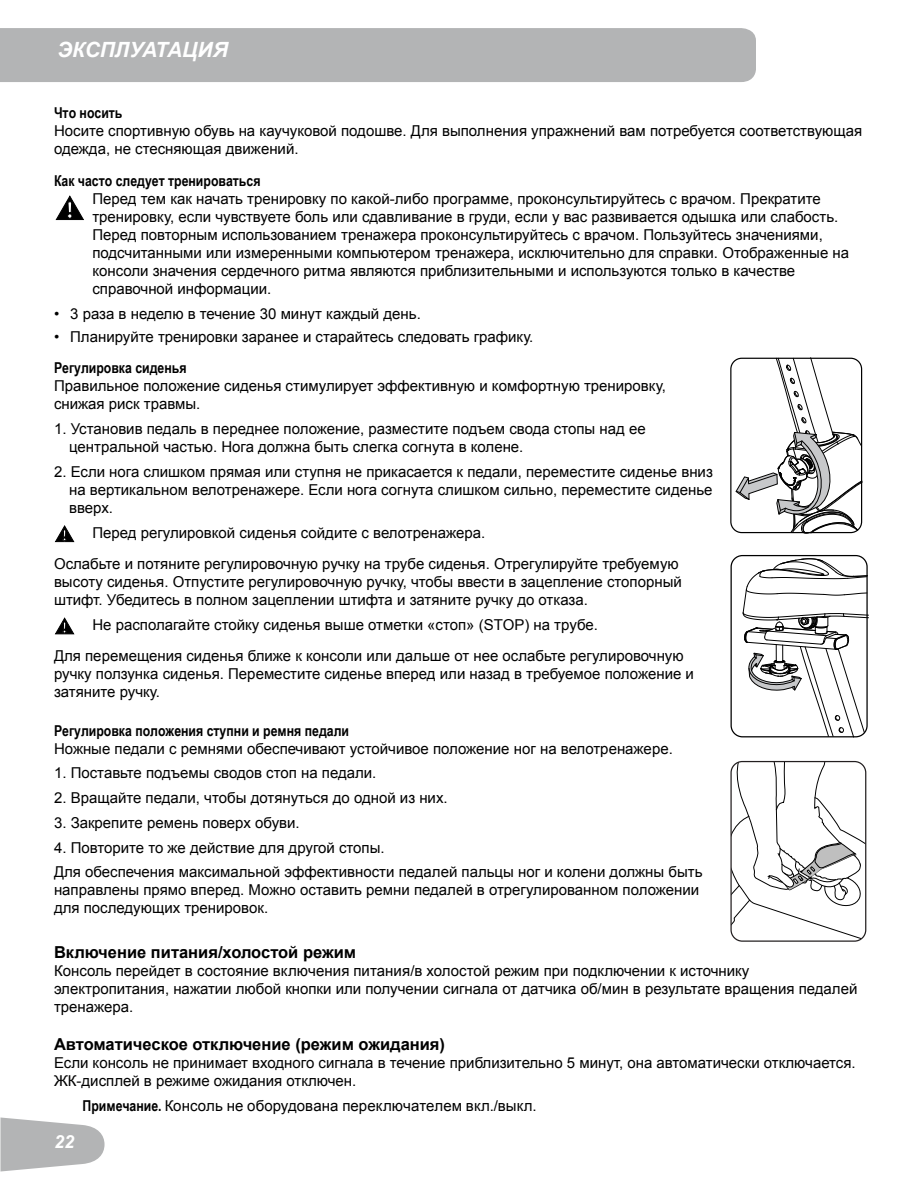
<style>
.page{position:relative;width:918px;height:1188px;background:#fff}
.page>*{position:absolute;margin:0;border:0;box-sizing:border-box;transform-origin:0 0}
.t1{font:italic 700 21px "Arial";color:#fff}
.t2{font:italic 700 18px "Arial";color:#fff}
.t3{font:700 16.5px "Arial";color:#000}
.t4{font:700 16.05px "Myriad";color:#fff}
.t5{font:15px/18px "Arial";color:#000}
.t6{font:700 15px "Arial Narrow";color:#000}
.s1{font-family:"Arial Narrow";font-weight:700}
</style>
<div class="page">
<div style="left:0;top:28px;width:756px;height:54px;background:#b3b4b5"></div>
<svg style="left:0;top:1118px;width:105px;height:54px"></svg>
<svg style="left:56px;top:196px;width:28px;height:24px"></svg>
<svg style="left:55px;top:526px;width:19px;height:16px"></svg>
<svg style="left:55px;top:618px;width:19px;height:16px"></svg>
<svg style="left:735px;top:357px;width:128px;height:177px"></svg>
<div style="left:730px;top:358px;width:132px;height:175px;border:1px solid #000;border-radius:11px"></div>
<svg style="left:732px;top:762px;width:134px;height:177px"></svg>
<div style="left:730px;top:761px;width:136px;height:181px;border:1px solid #231f20;border-radius:11px"></div>
<div style="left:731px;top:555px;width:137px;height:182px;border:1px solid #000;border-radius:11px"></div>
<svg style="left:742px;top:558px;width:127px;height:180px"></svg>
<h1 class="t1" style="left:57px;top:36px;width:173px">эксплуатация</h1>
<p class="t6" style="left:54px;top:102px;width:70px">Что носить</p>
<p class="t5" style="left:54px;top:122px;width:810px">Носите спортивную обувь на каучуковой подошве. Для выполнения упражнений вам потребуется соответствующая одежда, не стесняющая движений.</p>
<p class="t6" style="left:54px;top:169px;width:208px">Как часто следует тренироваться</p>
<p class="t5" style="left:92px;top:190px;width:758px">Перед тем как начать тренировку по какой-либо программе, проконсультируйтесь с врачом. Прекратите тренировку, если чувствуете боль или сдавливание в груди, если у вас развивается одышка или слабость.<br>Перед повторным использованием тренажера проконсультируйтесь с врачом. Пользуйтесь значениями, подсчитанными или измеренными компьютером тренажера, исключительно для справки. Отображенные на консоли значения сердечного ритма являются приблизительными и используются только в качестве справочной информации.</p>
<p class="t5" style="left:54px;top:304px;width:368px">• 3 раза в неделю в течение 30 минут каждый день.</p>
<p class="t5" style="left:54px;top:328px;width:481px">• Планируйте тренировки заранее и старайтесь следовать графику.</p>
<p class="t6" style="left:54px;top:357px;width:134px">Регулировка сиденья</p>
<p class="t5" style="left:54px;top:377px;width:613px">Правильное положение сиденья стимулирует эффективную и комфортную тренировку, снижая риск травмы.</p>
<p class="t5" style="left:69px;top:420px;width:578px;text-indent:-15px">1. Установив педаль в переднее положение, разместите подъем свода стопы над ее центральной частью. Нога должна быть слегка согнута в колене.</p>
<p class="t5" style="left:69px;top:463px;width:645px;text-align:justify;text-indent:-15px">2. Если нога слишком прямая или ступня не прикасается к педали, переместите сиденье вниз на вертикальном велотренажере. Если нога согнута слишком сильно, переместите сиденье вверх.</p>
<p class="t4" style="left:62px;top:526px;width:6px">!</p>
<p class="t5" style="left:54px;top:517px;width:626px;line-height:31.5px;text-indent:38px">Перед регулировкой сиденья сойдите с велотренажера.<br>Ослабьте и потяните регулировочную ручку на трубе сиденья. Отрегулируйте требуемую</p>
<p class="t5" style="left:54px;top:573px;width:629px">высоту сиденья. Отпустите регулировочную ручку, чтобы ввести в зацепление стопорный штифт. Убедитесь в полном зацеплении штифта и затяните ручку до отказа.</p>
<p class="t4" style="left:62px;top:618px;width:6px">!</p>
<p class="t5" style="left:54px;top:609px;width:631px;line-height:31.5px;text-indent:38px">Не располагайте стойку сиденья выше отметки «стоп» (STOP) на трубе.<br>Для перемещения сиденья ближе к консоли или дальше от нее ослабьте регулировочную</p>
<p class="t5" style="left:54px;top:665px;width:641px">ручку ползунка сиденья. Переместите сиденье вперед или назад в требуемое положение и затяните ручку.</p>
<p class="t6" style="left:54px;top:719px;width:297px">Регулировка положения ступни и ремня педали</p>
<p class="t5" style="left:54px;top:740px;width:620px">Ножные педали с ремнями обеспечивают устойчивое положение ног на велотренажере.</p>
<p class="t5" style="left:54px;top:764px;width:324px">1. Поставьте подъемы сводов стоп на педали.</p>
<p class="t5" style="left:54px;top:789px;width:395px">2. Вращайте педали, чтобы дотянуться до одной из них.</p>
<p class="t5" style="left:54px;top:814px;width:247px">3. Закрепите ремень поверх обуви.</p>
<p class="t5" style="left:54px;top:835px;width:650px;line-height:24.8px">4. Повторите то же действие для другой стопы.<br>Для обеспечения максимальной эффективности педалей пальцы ног и колени должны быть</p>
<p class="t5" style="left:54px;top:881px;width:647px">направлены прямо вперед. Можно оставить ремни педалей в отрегулированном положении для последующих тренировок.</p>
<p class="t3" style="left:54px;top:941px;width:304px">Включение питания/холостой режим</p>
<p class="t5" style="left:54px;top:962px;width:805px">Консоль перейдет в состояние включения питания/в холостой режим при подключении к источнику электропитания, нажатии любой кнопки или получении сигнала от датчика об/мин в результате вращения педалей тренажера.</p>
<p class="t3" style="left:54px;top:1033px;width:393px">Автоматическое отключение (режим ожидания)</p>
<p class="t5" style="left:54px;top:1054px;width:803px">Если консоль не принимает входного сигнала в течение приблизительно 5 минут, она автоматически отключается.<br>ЖК-дисплей в режиме ожидания отключен.</p>
<p class="t5" style="left:83px;top:1096px;width:456px"><span class="s1">Примечание.</span> Консоль не оборудована переключателем вкл./выкл.</p>
<p class="t2" style="left:54px;top:1131px;width:22px">22</p>
</div>
